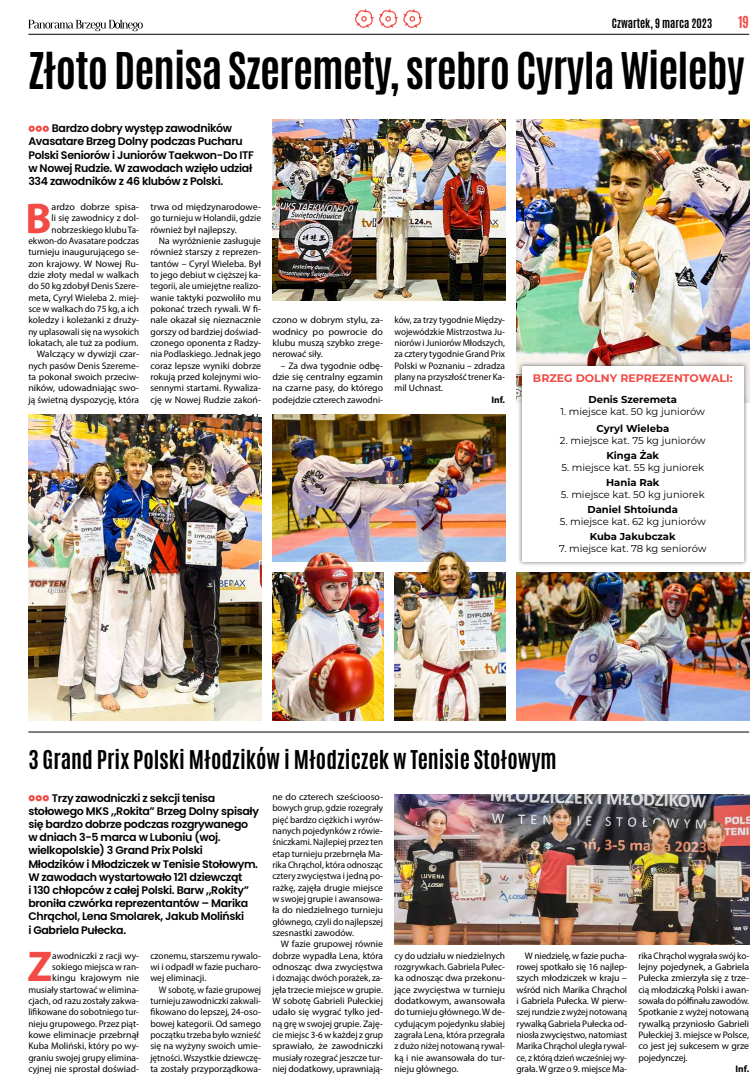
<style>
.page{position:relative;width:752px;height:1092px;background:#fff}
.page>*{position:absolute;margin:0;border:0;box-sizing:border-box;transform-origin:0 0}
.t1{font:700 43.1px "Myriad Pro";color:#f24a45}
.t2{font:700 43px "Antonio";letter-spacing:-.02em;color:#000}
.t3{font:700 22px "Antonio";color:#000}
.t4{font:700 14px "Antonio";color:#f24a45}
.t5{font:600 11px/13.2px "Poppins";letter-spacing:-.03em;color:#000}
.t6{font:700 11px "Montserrat";color:#f24a45}
.t7{font:700 11px "Antonio";color:#000}
.t8{font:10px "Montserrat";color:#000}
.t9{font:700 10px "Montserrat";color:#000}
.t10{font:9.5px/11.3px "Myriad Pro";color:#000;text-align:justify}
.t11{font:9.5px/11.3px "Myriad Pro";color:#000;text-align:right;scale:1.05 1}
.t12{font:9.5px/11.3px "Myriad Pro";color:#000;text-align:justify;scale:.95 1}
.t13{font:9.5px/11.3px "Myriad Pro";color:#000;text-align:justify;scale:.96 1}
.t14{font:9.5px/11.3px "Myriad Pro";color:#000;text-align:justify;scale:1.04 1}
.t15{font:700 9.5px "Myriad Pro";color:#000}
</style>
<div class="page">
<svg style="left:28px;top:20px;width:115px;height:11px"></svg>
<hr style="left:28px;top:34px;width:720px;height:1px;background:#000">
<svg style="left:355px;top:8px;width:68px;height:21px"></svg>
<img style="left:272px;top:573px;width:111px;height:147px">
<img style="left:394px;top:573px;width:111px;height:147px">
<svg style="left:28px;top:794px;width:21px;height:7px"></svg>
<img style="left:394px;top:794px;width:354px;height:150px">
<svg style="left:28px;top:125px;width:21px;height:7px"></svg>
<hr style="left:28px;top:731px;width:720px;height:1px;background:#000">
<img style="left:516px;top:119px;width:232px;height:284px">
<img style="left:28px;top:414px;width:233px;height:306px">
<img style="left:272px;top:119px;width:233px;height:181px">
<div style="left:517px;top:361px;width:230px;height:205px;background:#000;opacity:.5"></div>
<div style="left:522px;top:366px;width:221px;height:195px;background:#fff"></div>
<img style="left:272px;top:414px;width:233px;height:147px">
<img style="left:516px;top:573px;width:232px;height:147px">
<img style="left:300px;top:550px;width:54px;height:31px">
<img style="left:422px;top:547px;width:49px;height:40px">
<p class="t7" style="left:611px;top:16px;width:102px">Czwartek, 9 marca 2023</p>
<h3 class="t4" style="left:737px;top:12px;width:13px">19</h3>
<h2 class="t2" style="left:28px;top:40px;width:717px">Złoto Denisa Szeremety, srebro Cyryla Wieleby</h2>
<p class="t5" style="left:28px;top:122px;width:227px;text-indent:23px">Bardzo dobry występ zawodników Avasatare Brzeg Dolny podczas Pucharu Polski Seniorów i Juniorów Taekwon-Do ITF w Nowej Rudzie. W zawodach wzięło udział 334 zawodników z 46 klubów z Polski.</p>
<p class="t11" style="left:28px;top:201px;width:107px">ardzo dobrze spisa-<br>li się zawodnicy z dol&shy;nobrzeskiego klubu Ta&shy;ekwon-do Avasatare podczas turnieju inaugurującego se&shy;zon krajowy. W Nowej Ru&shy;dzie złoty medal w walkach do 50 kg zdobył Denis Szere&shy;meta, Cyryl Wieleba 2. miej&shy;sce w walkach do 75 kg, a ich koledzy i koleżanki z druży&shy;ny uplasowali się na wysokich lokatach, ale tuż za podium.<br>Walczący w dywizji czar&shy;nych pasów Denis Szereme&shy;ta pokonał swoich przeciw&shy;ników, udowadniając swo&shy;ją świetną dyspozycję, która</p>
<p class="t14" style="left:150px;top:201px;width:108px">trwa od międzynarodowe&shy;go turnieju w Holandii, gdzie również był najlepszy.</p>
<h1 class="t1" style="left:25px;top:190px;width:28px">B</h1>
<p class="t10" style="left:150px;top:235px;width:112px;text-indent:9px">Na wyróżnienie zasługuje również starszy z reprezen&shy;tantów – Cyryl Wieleba. Był to jego debiut w cięższej ka&shy;tegorii, ale umiejętne realizo&shy;wanie taktyki pozwoliło mu pokonać trzech rywali. W fi&shy;nale okazał się nieznacznie gorszy od bardziej doświad&shy;czonego oponenta z Radzy&shy;nia Podlaskiego. Jednak jego coraz lepsze wyniki dobrze rokują przed kolejnymi wio&shy;sennymi startami. Rywaliza&shy;cję w Nowej Rudzie zakoń-</p>
<p class="t11" style="left:272px;top:314px;width:107px;text-align:justify">czono w dobrym stylu, za&shy;wodnicy po powrocie do klubu muszą szybko zrege&shy;nerować siły.</p>
<p class="t10" style="left:272px;top:360px;width:112px;text-indent:9px">– Za dwa tygodnie odbę&shy;dzie się centralny egzamin na czarne pasy, do którego podejdzie czterech zawodni-</p>
<p class="t12" style="left:394px;top:314px;width:118px">ków, za trzy tygodnie Między&shy;wojewódzkie Mistrzostwa Ju&shy;niorów i Juniorów Młodszych, za cztery tygodnie Grand Prix Polski w Poznaniu – zdradza plany na przyszłość trener Ka&shy;mil Uchnast.</p>
<p class="t15" style="left:491px;top:393px;width:15px">Inf.</p>
<p class="t6" style="left:532px;top:370px;width:201px">BRZEG DOLNY REPREZENTOWALI:</p>
<p class="t9" style="left:588px;top:392px;width:90px">Denis Szeremeta</p>
<p class="t8" style="left:560px;top:404px;width:146px">1. miejsce kat. 50 kg juniorów</p>
<p class="t9" style="left:596px;top:421px;width:74px">Cyryl Wieleba</p>
<p class="t8" style="left:559px;top:434px;width:147px">2. miejsce kat. 75 kg juniorów</p>
<p class="t9" style="left:606px;top:448px;width:54px">Kinga Żak</p>
<p class="t8" style="left:561px;top:461px;width:144px">5. miejsce kat. 55 kg juniorek</p>
<p class="t9" style="left:606px;top:475px;width:55px">Hania Rak</p>
<p class="t8" style="left:560px;top:487px;width:145px">5. miejsce kat. 50 kg juniorek</p>
<p class="t9" style="left:587px;top:502px;width:92px">Daniel Shtoiunda</p>
<p class="t8" style="left:559px;top:514px;width:147px">5. miejsce kat. 62 kg juniorów</p>
<p class="t9" style="left:589px;top:529px;width:87px">Kuba Jakubczak</p>
<p class="t8" style="left:558px;top:541px;width:149px">7. miejsce kat. 78 kg seniorów</p>
<h3 class="t3" style="left:28px;top:743px;width:529px">3 Grand Prix Polski Młodzików i Młodziczek w Tenisie Stołowym</h3>
<p class="t5" style="left:28px;top:791px;width:232px;text-indent:23px">Trzy zawodniczki z sekcji tenisa stołowego MKS „Rokita” Brzeg Dolny spisały się bardzo dobrze podczas rozgrywanego w dniach 3-5 marca w Luboniu (woj. wielkopolskie) 3 Grand Prix Polski Młodzików i Młodziczek w Tenisie Stołowym.<br>W zawodach wystartowało 121 dziewcząt<br>i 130 chłopców z całej Polski. Barw „Rokity” broniła czwórka reprezentantów – Marika Chrąchol, Lena Smolarek, Jakub Moliński<br>i Gabriela Pułecka.</p>
<p class="t10" style="left:272px;top:790px;width:112px">ne do czterech sześciooso&shy;bowych grup, gdzie rozegrały pięć bardzo ciężkich i wyrów&shy;nanych pojedynków z rówie&shy;śniczkami. Najlepiej przez ten etap turnieju przebrnęła Ma&shy;rika Chrąchol, która odnosząc cztery zwycięstwa i jedną po&shy;rażkę, zajęła drugie miejsce w swojej grupie i awansowa&shy;ła do niedzielnego turnieju głównego, czyli do najlepszej szesnastki zawodów.</p>
<p class="t10" style="left:272px;top:938px;width:112px;text-indent:9px">W fazie grupowej równie dobrze wypadła Lena, która odnosząc dwa zwycięstwa i doznając dwóch porażek, za&shy;jęła trzecie miejsce w grupie.<br>W sobotę Gabrieli Pułeckiej udało się wygrać tylko jed&shy;ną grę w swojej grupie. Zaję&shy;cie miejsc 3-6 w każdej z grup sprawiało, że zawodniczki musiały rozegrać jeszcze tur&shy;niej dodatkowy, uprawniają-</p>
<p class="t10" style="left:394px;top:949px;width:112px">cy do udziału w niedzielnych rozgrywkach. Gabriela Pułec&shy;ka odnosząc dwa przekonu&shy;jące zwycięstwa w turnieju dodatkowym, awansowała do turnieju głównego. W de&shy;cydującym pojedynku słabiej zagrała Lena, która przegrała z dużo niżej notowaną rywal&shy;ką i nie awansowała do tur&shy;nieju głównego.</p>
<p class="t10" style="left:516px;top:949px;width:112px;text-indent:9px">W niedzielę, w fazie pucha&shy;rowej spotkało się 16 najlep&shy;szych młodziczek w kraju – wśród nich Marika Chrąchol i Gabriela Pułecka. W pierw&shy;szej rundzie z wyżej notowaną rywalką Gabriela Pułecka od&shy;niosła zwycięstwo, natomiast Marika Chrąchol uległa rywal&shy;ce, z którą dzień wcześniej wy&shy;grała. W grze o 9. miejsce Ma-</p>
<p class="t13" style="left:638px;top:949px;width:117px">rika Chrąchol wygrała swój ko&shy;lejny pojedynek, a Gabriela Pułecka zmierzyła się z trze&shy;cią młodziczką Polski i awan&shy;sowała do półfinału zawodów.<br>Spotkanie z wyżej notowaną rywalką przyniosło Gabrieli Pułeckiej 3. miejsce w Polsce, co jest jej sukcesem w grze pojedynczej.</p>
<p class="t10" style="left:28px;top:949px;width:112px;text-align:right">awodniczki z racji wy&shy;sokiego miejsca w ran&shy;kingu krajowym nie musiały startować w elimina&shy;cjach, od razu zostały zakwa&shy;lifikowane do sobotniego tur&shy;nieju grupowego. Przez piąt&shy;kowe eliminacje przebrnął<br>Kuba Moliński, który po wy&shy;graniu swojej grupy elimina&shy;cyjnej nie sprostał doświad-</p>
<p class="t10" style="left:150px;top:949px;width:112px">czonemu, starszemu rywalo&shy;wi i odpadł w fazie pucharo&shy;wej eliminacji.</p>
<h1 class="t1" style="left:27px;top:938px;width:26px">Z</h1>
<p class="t12" style="left:150px;top:983px;width:118px;text-indent:9px">W sobotę, w fazie grupowej turnieju zawodniczki zakwali&shy;fikowano do lepszej, 24-oso&shy;bowej kategorii. Od samego początku trzeba było wznieść się na wyżyny swoich umie&shy;jętności. Wszystkie dziewczę&shy;ta zostały przyporządkowa-</p>
<p class="t15" style="left:735px;top:1062px;width:15px">Inf.</p>
</div>
